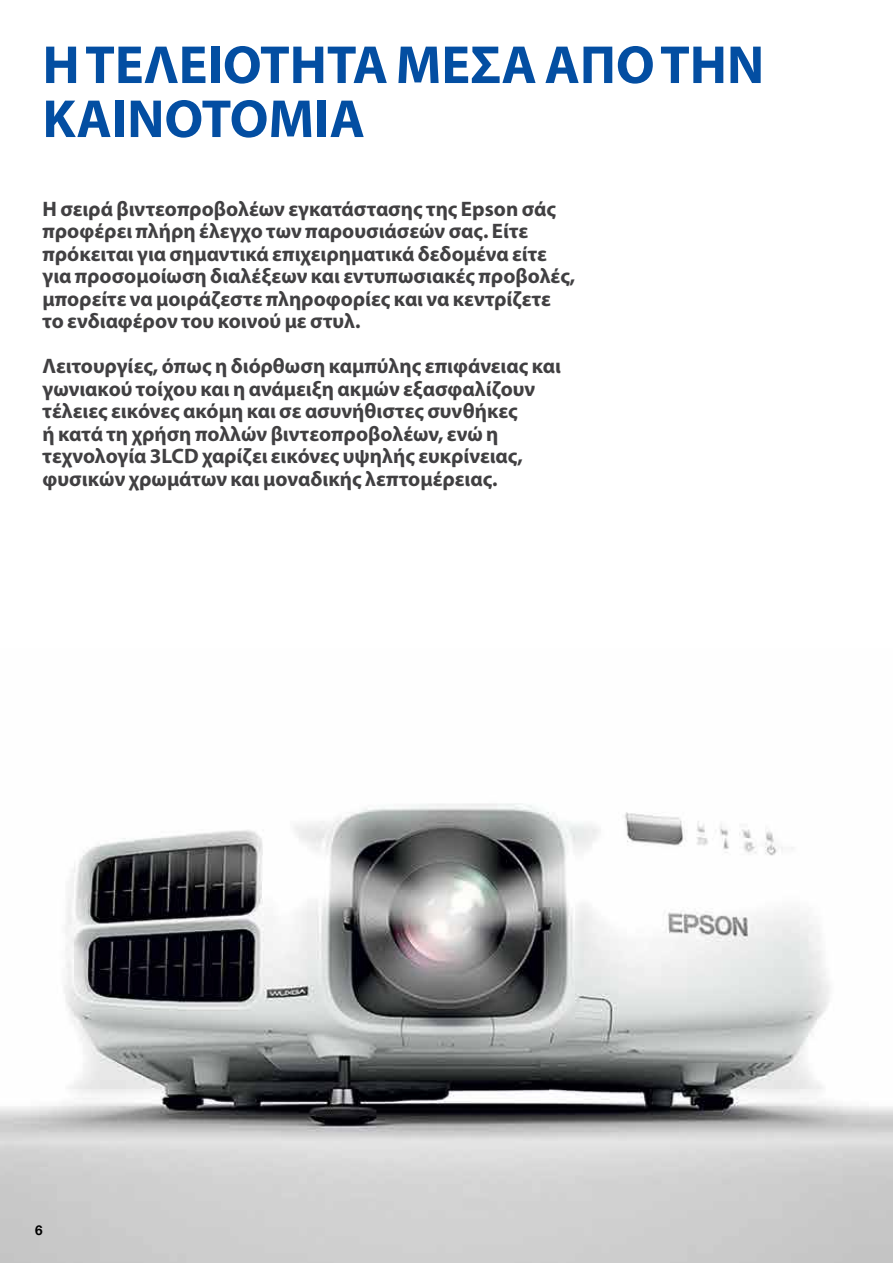
<style>
.page{position:relative;width:893px;height:1263px;background:#fff}
.page>*{position:absolute;margin:0;border:0;box-sizing:border-box;transform-origin:0 0}
.t1{font:700 54px/54px "Myriad Pro";color:#034ea2}
.t2{font:700 21px/22.5px "Myriad Pro";color:#414042}
.t3{font:700 13.5px "Helvetica Neue LT Com";color:#000}
</style>
<div class="page">
<img style="left:0;top:803px;width:893px;height:460px">
<h1 class="t1" style="left:43px;top:36px;width:723px">Η ΤΕΛΕΙΟΤΗΤΑ ΜΕΣΑ ΑΠΟ ΤΗΝ<br>ΚΑΙΝΟΤΟΜΙΑ</h1>
<p class="t2" style="left:43px;top:197px;width:534px">Η σειρά βιντεοπροβολέων εγκατάστασης της Epson σάς προφέρει πλήρη έλεγχο των παρουσιάσεών σας. Είτε πρόκειται για σημαντικά επιχειρηματικά δεδομένα είτε για προσομοίωση διαλέξεων και εντυπωσιακές προβολές, μπορείτε να μοιράζεστε πληροφορίες και να κεντρίζετε το ενδιαφέρον του κοινού με στυλ.</p>
<p class="t2" style="left:43px;top:354px;width:520px">Λειτουργίες, όπως η διόρθωση καμπύλης επιφάνειας και γωνιακού τοίχου και η ανάμειξη ακμών εξασφαλίζουν τέλειες εικόνες ακόμη και σε ασυνήθιστες συνθήκες<br>ή κατά τη χρήση πολλών βιντεοπροβολέων, ενώ η τεχνολογία 3LCD χαρίζει εικόνες υψηλής ευκρίνειας, φυσικών χρωμάτων και μοναδικής λεπτομέρειας.</p>
<p class="t3" style="left:35px;top:1222px;width:9px">6</p>
</div>
